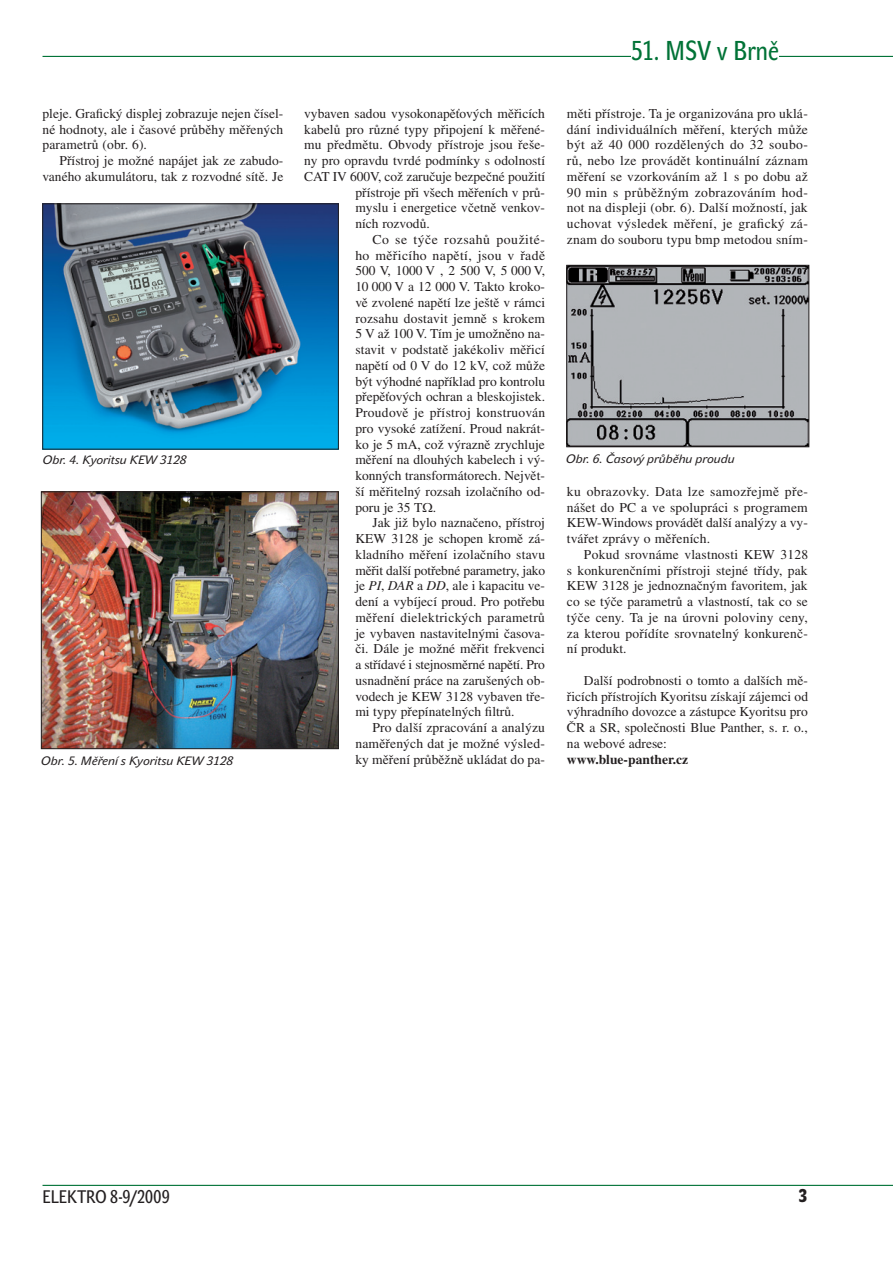
<style>
.page{position:relative;width:893px;height:1263px;background:#fff}
.page>*{position:absolute;margin:0;border:0;box-sizing:border-box;transform-origin:0 0}
.t1{font:27px "John Sans Cond Tx NCE";letter-spacing:.005em;color:#007236}
.t2{font:18px "John Sans Cond Tx NCE";letter-spacing:.01em;color:#231f20}
.t3{font:18px "John Sans Cond Black SCCE";color:#231f20}
.REtext{font:13.5px/15.8px "Times CE";color:#231f20;text-align:justify}
.REtext-2{font:700 13.5px "Times CE";color:#231f20}
.OBRpopisek{font:italic 12px "John Sans Tx NCE";color:#231f20}
.s1{font-style:italic}
</style>
<div class="page">
<hr style="left:43px;top:1185px;width:850px;height:1px;background:#007236">
<hr style="left:43px;top:56px;width:850px;height:1px;background:#007236">
<div style="left:631px;top:40px;width:148px;height:25px;background:#fff"></div>
<img style="left:43px;top:494px;width:294px;height:253px">
<div style="left:41px;top:492px;width:298px;height:257px;border:1px solid #231f20"></div>
<img style="left:568px;top:267px;width:239px;height:178px">
<div style="left:566px;top:265px;width:243px;height:182px;border:1px solid #231f20"></div>
<img style="left:45px;top:206px;width:292px;height:241px">
<div style="left:43px;top:204px;width:296px;height:245px;border:1px solid #231f20"></div>
<p class="t1" style="left:631px;top:35px;width:149px">51. MSV v Brně</p>
<p class="REtext" style="left:304px;top:105px;width:242px">vybaven sadou vysokonapěťových měřicích</p>
<p class="REtext" style="left:304px;top:121px;width:242px">kabelů pro různé typy připojení k měřené-</p>
<p class="REtext" style="left:304px;top:137px;width:242px">mu předmětu. Obvody přístroje jsou řeše-</p>
<p class="REtext" style="left:304px;top:152px;width:242px">ny pro opravdu tvrdé podmínky s odolností</p>
<p class="REtext" style="left:304px;top:168px;width:243px">CAT IV 600V, což zaručuje bezpečné použití</p>
<p class="REtext" style="left:355px;top:184px;width:191px">přístroje při všech měřeních v prů-</p>
<p class="REtext" style="left:355px;top:200px;width:191px">myslu i energetice včetně venkov-</p>
<p class="REtext" style="left:355px;top:215px;width:76px">ních rozvodů.</p>
<p class="REtext" style="left:355px;top:231px;width:191px;text-indent:17px">Co se týče rozsahů použité&shy;ho měřicího napětí, jsou v řadě 500 V, 1000 V , 2 500 V, 5 000 V, 10 000 V a 12 000 V. Takto kroko&shy;vě zvolené napětí lze ještě v rámci rozsahu dostavit jemně s krokem 5 V až 100 V. Tím je umožněno na&shy;stavit v podstatě jakékoliv měřicí napětí od 0 V do 12 kV, což může být výhodné například pro kontrolu přepěťových ochran a bleskojistek.<br>Proudově je přístroj konstruován pro vysoké zatížení. Proud nakrát&shy;ko je 5 mA, což výrazně zrychluje měření na dlouhých kabelech i vý&shy;konných transformátorech. Největ&shy;ší měřitelný rozsah izolačního od&shy;poru je 35 T .</p>
<p class="REtext" style="left:355px;top:515px;width:191px;text-indent:17px">Jak již bylo naznačeno, přístroj KEW 3128 je schopen kromě zá&shy;kladního měření izolačního stavu měřit další potřebné parametry, jako je <span class="s1">PI</span>, <span class="s1">DAR</span> a <span class="s1">DD</span>, ale i kapacitu ve&shy;dení a vybíjecí proud. Pro potřebu měření dielektrických parametrů je vybaven nastavitelnými časova&shy;či. Dále je možné měřit frekvenci a střídavé i stejnosměrné napětí. Pro usnadnění práce na zarušených ob&shy;vodech je KEW 3128 vybaven tře&shy;mi typy přepínatelných filtrů.</p>
<p class="REtext" style="left:355px;top:719px;width:191px;text-indent:17px">Pro další zpracování a analýzu naměřených dat je možné výsled&shy;ky měření průběžně ukládat do pa-</p>
<p class="REtext" style="left:43px;top:105px;width:242px">pleje. Grafický displej zobrazuje nejen čísel&shy;né hodnoty, ale i časové průběhy měřených parametrů (obr. 6).</p>
<p class="REtext" style="left:43px;top:152px;width:242px;text-align:right">Přístroj je možné napájet jak ze zabudo&shy;vaného akumulátoru, tak z rozvodné sítě. Je</p>
<p class="REtext" style="left:567px;top:105px;width:242px">měti přístroje. Ta je organizována pro uklá&shy;dání individuálních měření, kterých může být až 40 000 rozdělených do 32 soubo&shy;rů, nebo lze provádět kontinuální záznam měření se vzorkováním až 1 s po dobu až 90 min s průběžným zobrazováním hod&shy;not na displeji (obr. 6). Další možností, jak uchovat výsledek měření, je grafický zá&shy;znam do souboru typu bmp metodou sním-</p>
<p class="OBRpopisek" style="left:43px;top:453px;width:146px">Obr. 4. Kyoritsu KEW 3128</p>
<p class="OBRpopisek" style="left:566px;top:452px;width:170px">Obr. 6. Časový průběhu proudu</p>
<p class="REtext" style="left:567px;top:483px;width:242px">ku obrazovky. Data lze samozřejmě pře&shy;nášet do PC a ve spolupráci s programem KEW-Windows provádět další analýzy a vy&shy;tvářet zprávy o měřeních.</p>
<p class="REtext" style="left:567px;top:546px;width:243px;text-indent:17px">Pokud srovnáme vlastnosti KEW 3128 s konkurenčními přístroji stejné třídy, pak KEW 3128 je jednoznačným favoritem, jak co se týče parametrů a vlastností, tak co se týče ceny. Ta je na úrovni poloviny ceny, za kterou pořídíte srovnatelný konkurenč&shy;ní produkt.</p>
<p class="REtext" style="left:567px;top:672px;width:243px;text-indent:17px">Další podrobnosti o tomto a dalších mě&shy;řicích přístrojích Kyoritsu získají zájemci od výhradního dovozce a zástupce Kyoritsu pro ČR a SR, společnosti Blue Panther, s. r. o., na webové adrese:</p>
<p class="REtext-2" style="left:567px;top:751px;width:123px">www.blue-panther.cz</p>
<p class="OBRpopisek" style="left:41px;top:753px;width:194px">Obr. 5. Měření s Kyoritsu KEW 3128</p>
<p class="t2" style="left:43px;top:1186px;width:129px">ELEKTRO 8-9/2009</p>
<p class="t3" style="left:798px;top:1185px;width:10px">3</p>
</div>
